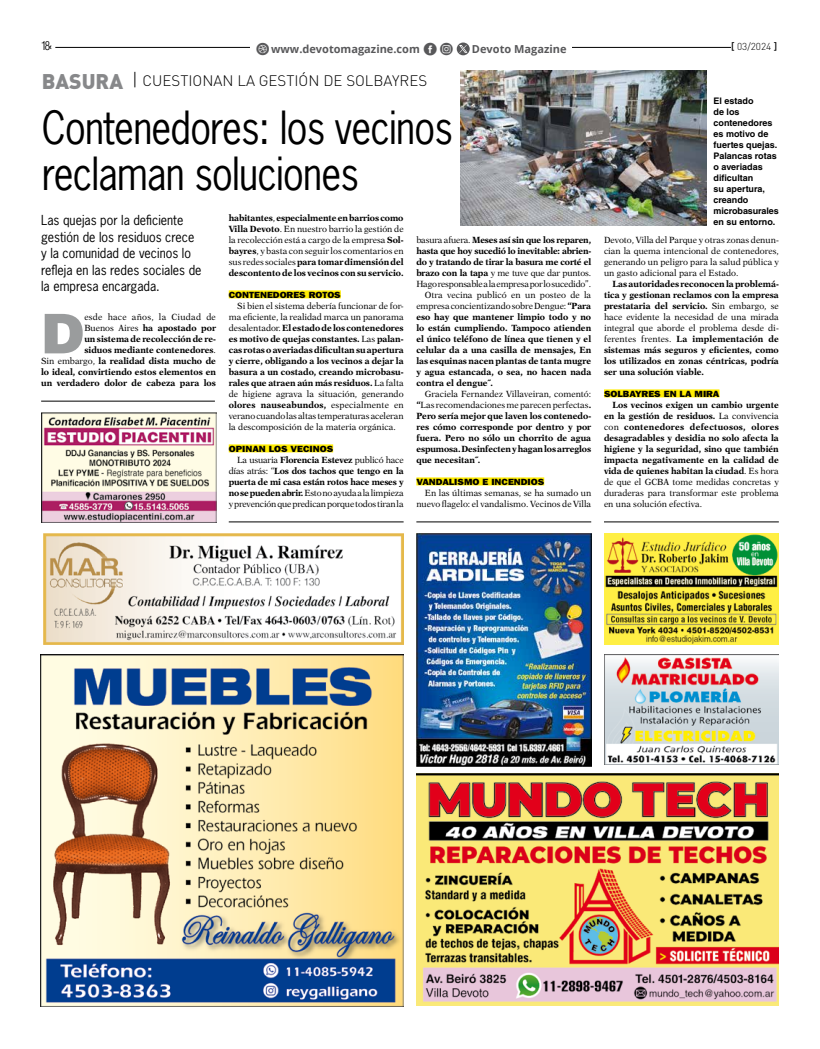
<style>
.page{position:relative;width:820px;height:1049px;background:#fff}
.page>*{position:absolute;margin:0;border:0;box-sizing:border-box;transform-origin:0 0}
.t1{font:900 54.8px "Helvetica LT Std";color:#9a9c9d}
.t2{font:43px/46px "News Gothic";letter-spacing:-.02em;color:#000;scale:.9 1}
.t3{font:300 15px "DIN";color:#000}
.t4{font:13px/16.5px "News Gothic";color:#000;scale:.95 1}
.t5{font:300 condensed 12px "Helvetica LT Std";color:#000}
.t6{font:700 11px "Open Sans";color:#58585a}
.t7{font:300 10px "DIN";color:#000}
.t8{font:700 9px/11px "New Aster";color:#000;text-align:justify;scale:.95 1}
.t9{font:9px/11px "New Aster";color:#000;text-align:justify;scale:.95 1}
.t10{font:700 9px/11px "Helvetica LT Std";color:#000}
.t11{font:700 9px "New Aster";letter-spacing:-.02em;color:#000;scale:.95 1}
.t12{font:800 9px "Franklin Gothic";color:#000;scale:1.1 1}
.t13{font:9px "New Aster";letter-spacing:-.025em;color:#000;scale:.95 1}
.t14{font:9px "New Aster";letter-spacing:-.02em;color:#000;scale:.95 1}
.s1{font-weight:700;font-stretch:normal;font-size:10px}
.s2{font-family:"Social Circles";font-weight:400;font-size:23px}
.s3{font-weight:500}
.s4{font-weight:900;font-size:21px;color:#87888a}
.s5{font-size:18px}
.s6{font-weight:400}
.s7{font-weight:700}
</style>
<div class="page">
<hr style="left:55px;top:47px;width:722px;height:1px;background:#000">
<div style="left:730px;top:42px;width:47px;height:12px;background:#fff"></div>
<div style="left:250px;top:40px;width:321px;height:20px;background:#fff"></div>
<svg style="left:456px;top:43px;width:13px;height:12px"></svg>
<svg style="left:458px;top:45px;width:11px;height:10px"></svg>
<img style="left:416px;top:773px;width:362px;height:233px">
<img style="left:40px;top:654px;width:363px;height:352px">
<img style="left:604px;top:654px;width:174px;height:110px">
<hr style="left:416px;top:522px;width:175px;height:1px;background:#000">
<hr style="left:229px;top:522px;width:174px;height:1px;background:#000">
<hr style="left:603px;top:522px;width:175px;height:1px;background:#000">
<img style="left:604px;top:533px;width:174px;height:111px">
<img style="left:416px;top:533px;width:174px;height:233px">
<hr style="left:41px;top:401px;width:174px;height:1px;background:#000">
<img style="left:41px;top:412px;width:175px;height:110px">
<img style="left:43px;top:533px;width:360px;height:111px">
<div style="left:229px;top:290px;width:112px;height:8px;background:#ffed00"></div>
<div style="left:229px;top:444px;width:104px;height:8px;background:#ffed00"></div>
<div style="left:416px;top:477px;width:128px;height:8px;background:#ffed00"></div>
<div style="left:603px;top:389px;width:116px;height:8px;background:#ffed00"></div>
<img style="left:460px;top:71px;width:246px;height:154px">
<h3 class="t5" style="left:41px;top:39px;width:13px">18<span class="s1">‹</span></h3>
<p class="t6" style="left:255px;top:41px;width:201px"><span class="s2">a</span>www.devotomagazine.com <span class="s2">f$</span></p>
<p class="t7" style="left:730px;top:41px;width:48px"><span class="s3">[</span> 03/2024 <span class="s3">]</span></p>
<p class="t6" style="left:472px;top:41px;width:96px">Devoto Magazine</p>
<h3 class="t3" style="left:42px;top:72px;width:386px"><span class="s4">BASURA</span> <span class="s5">|</span> CUESTIONAN LA GESTIÓN DE SOLBAYRES</h3>
<h2 class="t2" style="left:42px;top:103px;width:458px">Contenedores: los vecinos reclaman soluciones</h2>
<h3 class="t4" style="left:41px;top:212px;width:170px">Las quejas por la deficiente gestión de los residuos crece y la comunidad de vecinos lo refleja en las redes sociales de la empresa encargada.</h3>
<h1 class="t1" style="left:41px;top:298px;width:44px">D</h1>
<p class="t8" style="left:229px;top:213px;width:185px">habitantes<span class="s6">,</span> especialmente en barrios como Villa Devoto<span class="s6">. En nuestro barrio la gestión de la recolección está a cargo de la empresa</span> Sol&shy;bayres<span class="s6">, y basta con seguir los comentarios en sus redes sociales</span> para tomar dimensión del descontento de los vecinos con su servicio.</p>
<p class="t12" style="left:229px;top:290px;width:103px">CONTENEDORES ROTOS</p>
<p class="t9" style="left:229px;top:301px;width:185px;text-indent:9px">Si bien el sistema debería funcionar de for&shy;ma eficiente, la realidad marca un panorama desalentador. <span class="s7">El estado de los contenedores es motivo de quejas constantes.</span> Las <span class="s7">palan&shy;cas rotas o averiadas dificultan su apertura y cierre, obligando a los vecinos a dejar la basura a un costado, creando microbasu&shy;rales que atraen aún más residuos.</span> La falta de higiene agrava la situación, generando <span class="s7">olores nauseabundos,</span> especialmente en verano cuando las altas temperaturas aceleran la descomposición de la materia orgánica.</p>
<p class="t12" style="left:229px;top:444px;width:96px">OPINAN LOS VECINOS</p>
<p class="t9" style="left:229px;top:455px;width:185px;text-indent:9px">La usuaria <span class="s7">Florencia Estevez</span> publicó hace días atrás: “<span class="s7">Los dos tachos que tengo en la puerta de mi casa están rotos hace meses y no se pueden abrir.</span> Esto no ayuda a la limpieza y prevención que predican porque todos tiran la</p>
<p class="t11" style="left:416px;top:235px;width:185px"><span class="s6">basura afuera.</span> Meses así sin que los reparen,</p>
<p class="t11" style="left:416px;top:246px;width:185px">hasta que hoy sucedió lo inevitable: abrien-</p>
<p class="t11" style="left:416px;top:257px;width:185px">do y tratando de tirar la basura me corté el</p>
<p class="t14" style="left:416px;top:268px;width:185px"><span class="s7">brazo con la tapa</span> y me tuve que dar puntos.</p>
<p class="t13" style="left:416px;top:279px;width:185px">Hago responsable a la empresa por lo sucedido”.</p>
<p class="t9" style="left:424px;top:290px;width:176px">Otra vecina publicó en un posteo de la</p>
<p class="t9" style="left:416px;top:301px;width:185px">empresa concientizando sobre Dengue: <span class="s7">“Para</span></p>
<p class="t8" style="left:416px;top:312px;width:185px">eso hay que mantener limpio todo y no</p>
<p class="t8" style="left:416px;top:323px;width:185px">lo están cumpliendo. Tampoco atienden</p>
<p class="t8" style="left:416px;top:334px;width:185px">el único teléfono de línea que tienen y el</p>
<p class="t8" style="left:416px;top:345px;width:185px">celular da a una casilla de mensajes, En</p>
<p class="t8" style="left:416px;top:356px;width:185px">las esquinas nacen plantas de tanta mugre</p>
<p class="t8" style="left:416px;top:367px;width:185px">y agua estancada, o sea, no hacen nada</p>
<p class="t8" style="left:416px;top:378px;width:82px">contra el dengue˝.</p>
<p class="t8" style="left:416px;top:389px;width:185px;text-indent:9px"><span class="s6">Graciela Fernandez Villaveiran, comentó: </span>“<span class="s6">Las recomendaciones me parecen perfectas</span>.<br>Pero sería mejor que laven los contenedo&shy;res cómo corresponde por dentro y por fuera. Pero no sólo un chorrito de agua espumosa. Desinfecten y hagan los arreglos que necesitan˝.</p>
<p class="t12" style="left:416px;top:477px;width:118px">VANDALISMO E INCENDIOS</p>
<p class="t9" style="left:416px;top:488px;width:185px;text-align:right">En las últimas semanas, se ha sumado un nuevo flagelo: el vandalismo. Vecinos de Villa</p>
<p class="t8" style="left:41px;top:312px;width:185px;text-align:right"><span class="s6">esde hace años, la Ciudad de<br>Buenos Aires</span> ha apostado por<br>un sistema de recolección de re-<br>siduos mediante contenedores<span class="s6">.<br>Sin embargo,</span> la realidad dista mucho de lo ideal, convirtiendo estos elementos en un verdadero dolor de cabeza para los</p>
<p class="t10" style="left:713px;top:96px;width:67px">El estado<br>de los contenedores es motivo de fuertes quejas.<br>Palancas rotas o averiadas dificultan<br>su apertura, creando microbasurales en su entorno.</p>
<p class="t9" style="left:603px;top:235px;width:185px">Devoto, Villa del Parque y otras zonas denun&shy;cian la quema intencional de contenedores, generando un peligro para la salud pública y un gasto adicional para el Estado.</p>
<p class="t8" style="left:603px;top:279px;width:185px;text-indent:9px">Las autoridades reconocen la problemá&shy;tica y gestionan reclamos con la empresa prestataria del servicio. <span class="s6">Sin embargo, se hace evidente la necesidad de una mirada integral que aborde el problema desde di&shy;ferentes frentes.</span> La implementación de sistemas más seguros y eficientes, como los utilizados en zonas céntricas, podría ser una solución viable.</p>
<p class="t12" style="left:603px;top:389px;width:106px">SOLBAYRES EN LA MIRA</p>
<p class="t8" style="left:603px;top:400px;width:185px;text-indent:9px">Los vecinos exigen un cambio urgente en la gestión de residuos. <span class="s6">La convivencia con</span> contenedores defectuosos, olores desagradables y desidia no solo afecta la higiene y la seguridad, sino que también impacta negativamente en la calidad de vida de quienes habitan la ciudad<span class="s6">. Es hora de que el GCBA tome medidas concretas y duraderas para transformar este problema en una solución efectiva.</span></p>
</div>
